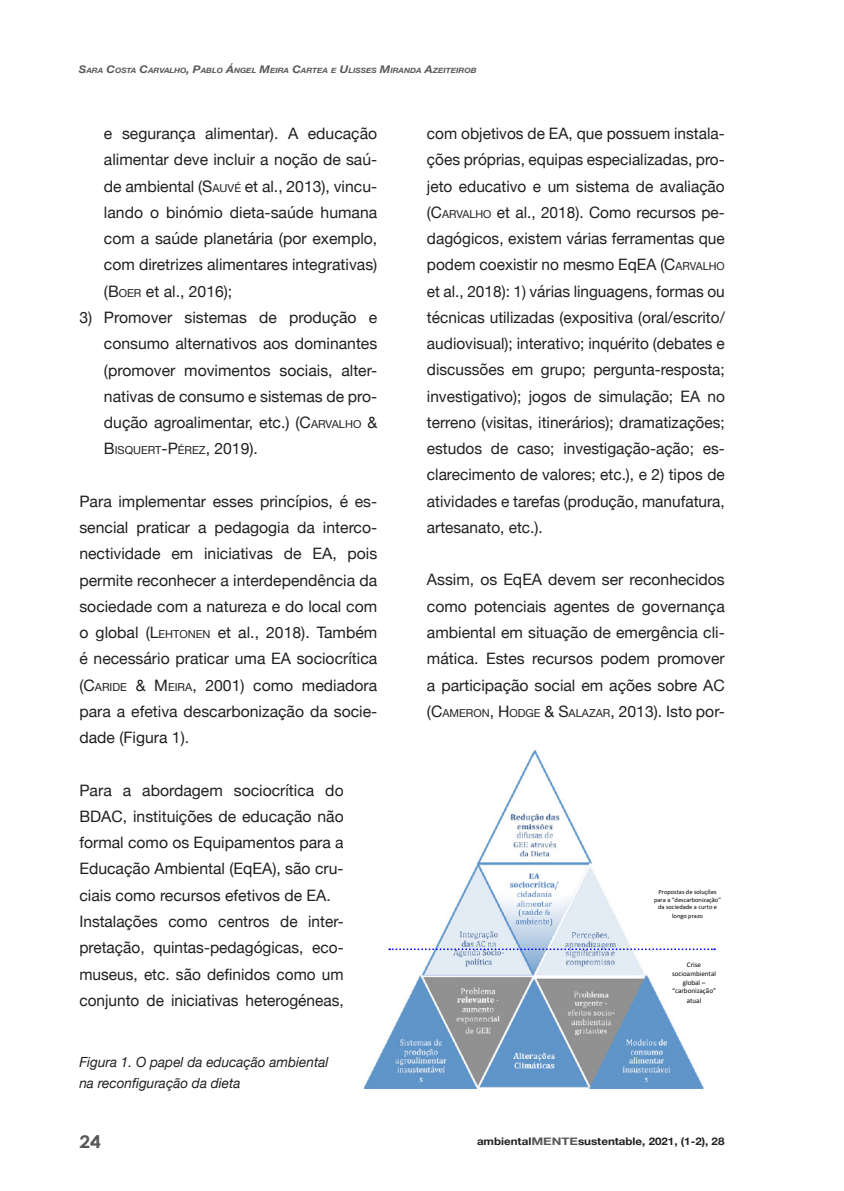
<style>
.page{position:relative;width:844px;height:1191px;background:#fff}
.page>*{position:absolute;margin:0;border:0;box-sizing:border-box;transform-origin:0 0}
.t1{font:700 17.5px "Century Gothic";color:#57585a;scale:1.1 1}
.t2{font:15.75px/26.2px "Helvetica Neue";color:#231f20;text-align:justify}
.t3{font:italic 14px/21px "Helvetica Neue";color:#231f20}
.t4{font:11.03px "Helvetica Neue";color:#231f20}
.t5{font:700 10.5px "Helvetica Neue";color:#231f20;scale:1.1 1}
.t6{font:italic 700 7.35px "Helvetica Neue";color:#57585a;scale:1.1 1}
.t7{font:7.17px/8.6px "Calibri";color:#000;text-align:center}
.t8{font:6.48px/7.9px "Calibri";color:#000;text-align:center}
.s1{font-size:10.5px}
.s2{font-style:inherit}
.s3{font-size:11.03px}
.s4{font-size:15.75px}
.s5{color:#57585a}
</style>
<div class="page">
<img style="left:364px;top:749px;width:352px;height:340px">
<svg style="left:389px;top:948px;width:325px;height:2px"></svg>
<p class="t6" style="left:79px;top:64px;width:363px"><span class="s1">S</span>ARA <span class="s1">C</span>OSTA <span class="s1">C</span>ARVALHO<span class="s1">, P</span>ABLO <span class="s1">Á</span>NGEL <span class="s1">M</span>EIRA <span class="s1">C</span>ARTEA E <span class="s1">U</span>LISSES <span class="s1">M</span>IRANDA <span class="s1">A</span>ZEITEIROB</p>
<p class="t2" style="left:104px;top:121px;width:275px">e segurança alimentar). A educação alimentar deve incluir a noção de saú&shy;de ambiental (<span class="s2">S</span><span class="s3">AUVÉ</span> et al., 2013), vincu&shy;lando o binómio dieta-saúde humana com a saúde planetária (por exemplo, com diretrizes alimentares integrativas) (<span class="s2">B</span><span class="s3">OER</span> et al., 2016);</p>
<p class="t2" style="left:104px;top:305px;width:275px;text-indent:-24px">3) Promover sistemas de produção e consumo alternativos aos dominantes (promover movimentos sociais, alter&shy;nativas de consumo e sistemas de pro&shy;dução agroalimentar, etc.) (<span class="s2">C</span><span class="s3">ARVALHO</span> <span class="s2">&amp;</span></p>
<p class="t4" style="left:104px;top:442px;width:155px"><span class="s4">B</span>ISQUERT<span class="s4">-P</span>ÉREZ<span class="s4">,</span> <span class="s4">2019).</span></p>
<p class="t2" style="left:79px;top:489px;width:299px">Para implementar esses princípios, é es&shy;sencial praticar a pedagogia da interco&shy;nectividade em iniciativas de EA, pois permite reconhecer a interdependência da sociedade com a natureza e do local com o global (<span class="s2">L</span><span class="s3">EHTONEN</span> et al., 2018). Também é necessário praticar uma EA sociocrítica (<span class="s2">C</span><span class="s3">ARIDE</span> <span class="s2">&amp; M</span> <span class="s3">EIRA</span>, 2001) como mediadora para a efetiva descarbonização da socie&shy;dade (Figura 1).</p>
<p class="t2" style="left:79px;top:778px;width:266px">Para a abordagem sociocrítica do BDAC, instituições de educação não formal como os Equipamentos para a Educação Ambiental (EqEA), são cru&shy;ciais como recursos efetivos de EA.</p>
<p class="t2" style="left:79px;top:909px;width:266px">Instalações como centros de inter&shy;pretação, quintas-pedagógicas, eco&shy;museus, etc. são definidos como um conjunto de iniciativas heterogéneas,</p>
<p class="t3" style="left:79px;top:1052px;width:250px">Figura 1. O papel da educação ambiental na reconfiguração da dieta</p>
<p class="t2" style="left:427px;top:121px;width:299px">com objetivos de EA, que possuem instala&shy;ções próprias, equipas especializadas, pro&shy;jeto educativo e um sistema de avaliação (<span class="s2">C</span><span class="s3">ARVALHO</span> et al., 2018). Como recursos pe&shy;dagógicos, existem várias ferramentas que podem coexistir no mesmo EqEA (<span class="s2">C</span><span class="s3">ARVALHO </span>et al., 2018): 1) várias linguagens, formas ou técnicas utilizadas (expositiva (oral/escrito/ audiovisual); interativo; inquérito (debates e discussões em grupo; pergunta-resposta; investigativo); jogos de simulação; EA no terreno (visitas, itinerários); dramatizações; estudos de caso; investigação-ação; es&shy;clarecimento de valores; etc.), e 2) tipos de atividades e tarefas (produção, manufatura, artesanato, etc.).</p>
<p class="t2" style="left:427px;top:567px;width:299px">Assim, os EqEA devem ser reconhecidos como potenciais agentes de governança ambiental em situação de emergência cli&shy;mática. Estes recursos podem promover a participação social em ações sobre AC (<span class="s2">C</span><span class="s3">AMERON</span><span class="s2">, H</span> <span class="s3">ODGE</span> <span class="s2">&amp; S</span><span class="s3">ALAZAR</span>, 2013). Isto por-</p>
<p class="t8" style="left:654px;top:887px;width:68px">Propostas de soluções para a “descarbonização” da sociedade a curto e</p>
<p class="t8" style="left:672px;top:911px;width:32px">longo prazo</p>
<p class="t7" style="left:672px;top:960px;width:45px">Crise socioambiental global – “carbonização”</p>
<p class="t7" style="left:686px;top:995px;width:16px">atual</p>
<p class="t1" style="left:79px;top:1127px;width:21px">24</p>
<p class="t5" style="left:477px;top:1132px;width:226px">ambiental<span class="s5">MENTE</span>sustentable, 2021, (1-2), 28</p>
</div>
